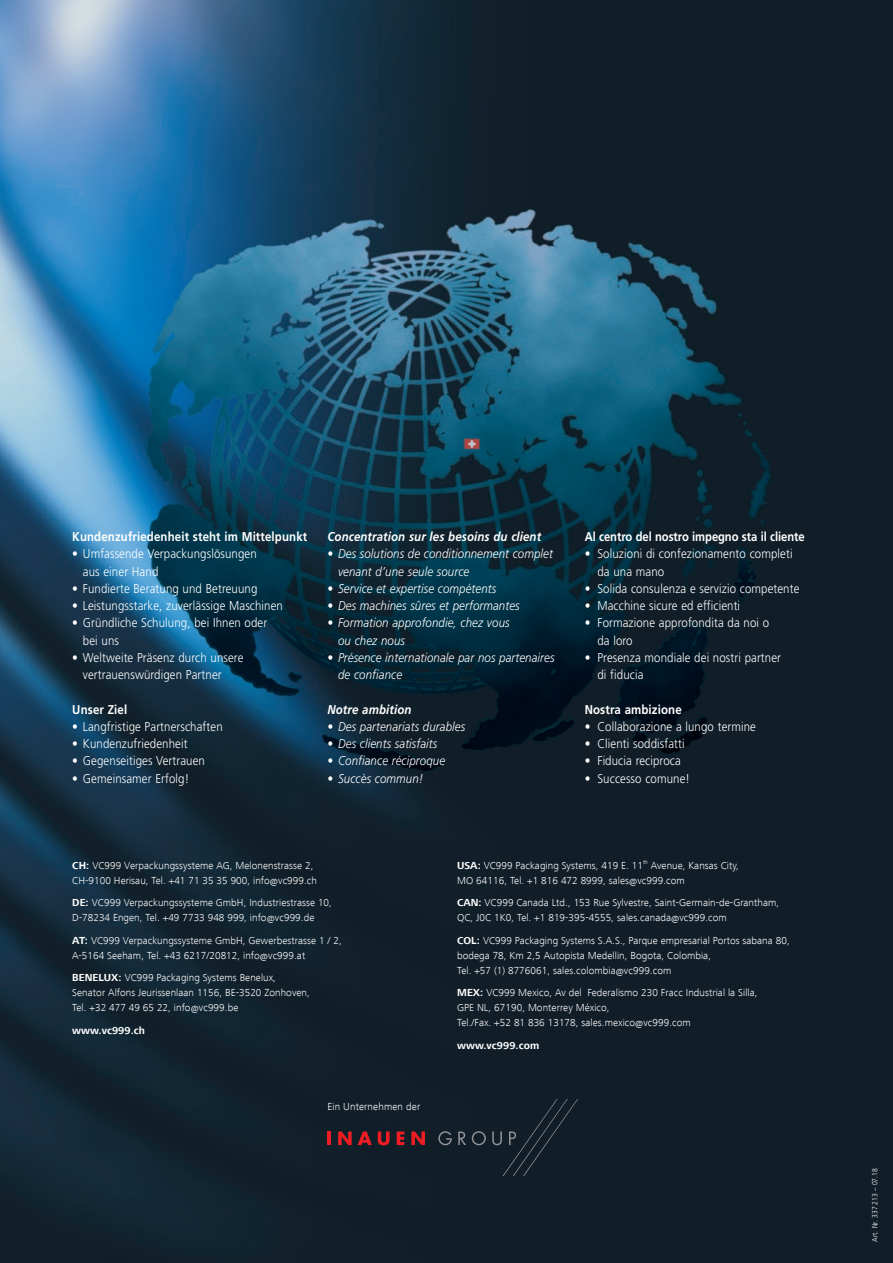
<style>
.page{position:relative;width:893px;height:1263px;background:#fff}
.page>*{position:absolute;margin:0;border:0;box-sizing:border-box;transform-origin:0 0}
.t1{font:300 12.75px/17.2px "Frutiger LT Std";letter-spacing:.01em;color:#fff;scale:.9 1}
.t2{font:italic 300 12.75px/17.2px "Frutiger LT Std";letter-spacing:.01em;color:#fff;scale:.9 1}
.t3{font:700 12.75px "Frutiger LT Std";letter-spacing:.01em;color:#fff;scale:.9 1}
.t4{font:italic 700 12.75px "Frutiger LT Std";letter-spacing:.01em;color:#fff;scale:.9 1}
.t5{font:700 12.75px "Frutiger LT Std";letter-spacing:.01em;color:#fff;scale:.88 1}
.t6{font:300 10.5px/15px "Frutiger Next LT";letter-spacing:.005em;color:#fff}
.t7{font:700 10.5px "Frutiger Next LT";letter-spacing:.005em;color:#fff}
.t8{font:300 7.5px "Frutiger LT Std";letter-spacing:.01em;color:#fff;scale:.9 1}
.t9{font:300 5.7px "Frutiger Next LT";color:#fff}
.s1{font-weight:700}
</style>
<div class="page">
<img style="left:0;top:0;width:893px;height:1263px">
<hr style="left:327px;top:1131px;width:4px;height:14px;background:#ee1d23">
<svg style="left:338px;top:1131px;width:14px;height:14px"></svg>
<svg style="left:358px;top:1131px;width:14px;height:14px"></svg>
<svg style="left:378px;top:1131px;width:12px;height:14px"></svg>
<svg style="left:397px;top:1131px;width:7px;height:14px"></svg>
<svg style="left:411px;top:1131px;width:14px;height:14px"></svg>
<svg style="left:438px;top:1131px;width:14px;height:14px"></svg>
<svg style="left:458px;top:1131px;width:8px;height:14px"></svg>
<svg style="left:472px;top:1131px;width:14px;height:14px"></svg>
<svg style="left:492px;top:1099px;width:91px;height:76px;background:#16222c"></svg>
<p class="t3" style="left:72px;top:529px;width:263px">Kundenzufriedenheit steht im Mittelpunkt</p>
<p class="t1" style="left:83px;top:545px;width:195px;text-indent:-11px">• Umfassende Verpackungslösungen aus einer Hand</p>
<p class="t1" style="left:72px;top:580px;width:207px">• Fundierte Beratung und Betreuung</p>
<p class="t1" style="left:72px;top:597px;width:236px">• Leistungsstarke, zuverlässige Maschinen</p>
<p class="t1" style="left:83px;top:614px;width:206px;text-indent:-11px">• Gründliche Schulung, bei Ihnen oder bei uns</p>
<p class="t1" style="left:83px;top:649px;width:180px;text-indent:-11px">• Weltweite Präsenz durch unsere vertrauenswürdigen Partner</p>
<p class="t3" style="left:72px;top:702px;width:63px">Unser Ziel</p>
<p class="t1" style="left:72px;top:718px;width:169px">• Langfristige Partnerschaften</p>
<p class="t1" style="left:72px;top:735px;width:130px">• Kundenzufriedenheit</p>
<p class="t1" style="left:72px;top:752px;width:149px">• Gegenseitiges Vertrauen</p>
<p class="t1" style="left:72px;top:770px;width:131px">• Gemeinsamer Erfolg!</p>
<p class="t4" style="left:327px;top:529px;width:239px">Concentration sur les besoins du client</p>
<p class="t2" style="left:338px;top:545px;width:240px;text-indent:-11px">• Des solutions de conditionnement complet venant d’une seule source</p>
<p class="t2" style="left:327px;top:580px;width:189px">• Service et expertise compétents</p>
<p class="t2" style="left:327px;top:597px;width:215px">• Des machines sûres et performantes</p>
<p class="t2" style="left:338px;top:614px;width:192px;text-indent:-11px">• Formation approfondie, chez vous ou chez nous</p>
<p class="t2" style="left:338px;top:649px;width:242px;text-indent:-11px">• Présence internationale par nos partenaires de confiance</p>
<p class="t4" style="left:327px;top:702px;width:95px">Notre ambition</p>
<p class="t2" style="left:327px;top:718px;width:155px">• Des partenariats durables</p>
<p class="t2" style="left:327px;top:735px;width:124px">• Des clients satisfaits</p>
<p class="t2" style="left:327px;top:752px;width:132px">• Confiance réciproque</p>
<p class="t2" style="left:327px;top:770px;width:108px">• Succès commun!</p>
<p class="t5" style="left:585px;top:529px;width:252px">Al centro del nostro impegno sta il cliente</p>
<p class="t1" style="left:597px;top:545px;width:218px;text-indent:-13px">• Soluzioni di confezionamento completi da una mano</p>
<p class="t1" style="left:585px;top:580px;width:240px">• Solida consulenza e servizio competente</p>
<p class="t1" style="left:585px;top:597px;width:174px">• Macchine sicure ed efficienti</p>
<p class="t1" style="left:597px;top:614px;width:192px;text-indent:-13px">• Formazione approfondita da noi o da loro</p>
<p class="t1" style="left:597px;top:649px;width:206px;text-indent:-13px">• Presenza mondiale dei nostri partner di fiducia</p>
<p class="t3" style="left:585px;top:702px;width:109px">Nostra ambizione</p>
<p class="t1" style="left:585px;top:718px;width:192px">• Collaborazione a lungo termine</p>
<p class="t1" style="left:585px;top:735px;width:113px">• Clienti soddisfatti</p>
<p class="t1" style="left:585px;top:752px;width:108px">• Fiducia reciproca</p>
<p class="t1" style="left:585px;top:770px;width:119px">• Successo comune!</p>
<p class="t6" style="left:72px;top:858px;width:246px"><span class="s1">CH:</span> VC999 Verpackungssysteme AG, Melonenstrasse 2,<br>CH-9100 Herisau, Tel. +41 71 35 35 900, info@vc999.ch</p>
<p class="t6" style="left:72px;top:895px;width:261px"><span class="s1">DE:</span> VC999 Verpackungssysteme GmbH, Industriestrasse 10,<br>D-78234 Engen, Tel. +49 7733 948 999, info@vc999.de</p>
<p class="t6" style="left:72px;top:933px;width:271px"><span class="s1">AT:</span> VC999 Verpackungssysteme GmbH, Gewerbestrasse 1 / 2,<br>A-5164 Seeham, Tel. +43 6217/20812, info@vc999.at</p>
<p class="t6" style="left:72px;top:970px;width:239px"><span class="s1">BENELUX:</span> VC999 Packaging Systems Benelux,<br>Senator Alfons Jeurissenlaan 1156, BE-3520 Zonhoven,<br>Tel. +32 477 49 65 22, info@vc999.be</p>
<p class="t7" style="left:72px;top:1024px;width:74px">www.vc999.ch</p>
<p class="t6" style="left:327px;top:1099px;width:94px">Ein Unternehmen der</p>
<p class="t6" style="left:457px;top:858px;width:187px"><span class="s1">USA:</span> VC999 Packaging Systems, 419 E. 11</p>
<p class="t9" style="left:643px;top:859px;width:6px">th</p>
<p class="t6" style="left:457px;top:858px;width:283px;text-indent:194px">Avenue, Kansas City,<br>MO 64116, Tel. +1 816 472 8999, sales@vc999.com</p>
<p class="t6" style="left:457px;top:895px;width:324px"><span class="s1">CAN:</span> VC999 Canada Ltd., 153 Rue Sylvestre, Saint-Germain-de-Grantham,<br>QC, J0C 1K0, Tel. +1 819-395-4555, sales.canada@vc999.com</p>
<p class="t6" style="left:457px;top:933px;width:334px"><span class="s1">COL:</span> VC999 Packaging Systems S.A.S., Parque empresarial Portos sabana 80, bodega 78, Km 2,5 Autopista Medellin, Bogota, Colombia,<br>Tel. +57 (1) 8776061, sales.colombia@vc999.com</p>
<p class="t6" style="left:457px;top:985px;width:302px"><span class="s1">MEX:</span> VC999 Mexico, Av del Federalismo 230 Fracc Industrial la Silla,<br>GPE NL, 67190, Monterrey México,<br>Tel./Fax. +52 81 836 13178, sales.mexico@vc999.com</p>
<p class="t7" style="left:457px;top:1039px;width:84px">www.vc999.com</p>
<p class="t8" style="left:870px;top:1242px;width:83px;rotate:-90deg">Art. Nr. 337 213 – 07.18</p>
</div>
